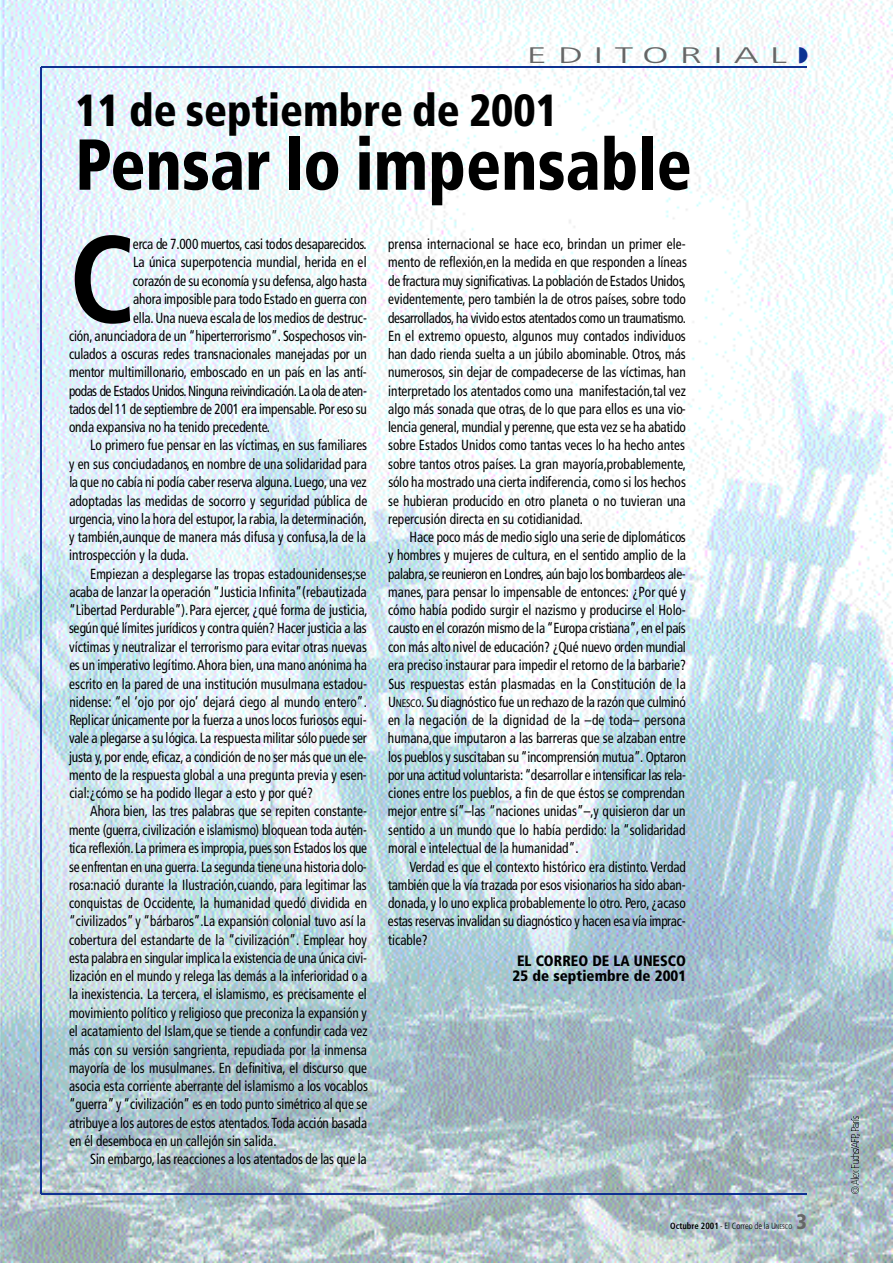
<style>
.page{position:relative;width:893px;height:1263px;background:#fff}
.page>*{position:absolute;margin:0;border:0;box-sizing:border-box;transform-origin:0 0}
.t1{font:700 condensed 123.45px "Frutiger";color:#000;scale:.95 1}
.t2{font:900 condensed 72px "Frutiger";color:#000;scale:.91 1}
.t3{font:900 condensed 45px "Frutiger";color:#000;scale:.95 1}
.t4{font:300 condensed 22.5px "Frutiger";color:#666;scale:2 1}
.t5{font:900 condensed 21px "Frutiger";color:#666;scale:.95 1}
.t6{font:900 condensed 15px/15px "Frutiger";color:#000;scale:.96 1}
.t7{font:condensed 14.7px/18.3px "Frutiger";color:#000;text-align:justify;scale:.91 1}
.t8{font:condensed 14.7px "Frutiger";color:#000;scale:.9 1}
.t9{font:condensed 14.7px "Frutiger";letter-spacing:-.035em;color:#000;scale:.91 1}
.t10{font:condensed 14.7px "Frutiger";letter-spacing:-.02em;color:#000;scale:.91 1}
.t11{font:300 condensed 9px "Frutiger";color:#000;scale:.95 1}
.s1{color:#0e3192}
.s2{font-size:10.95px}
.s3{font-weight:700}
.s4{font-size:6.75px}
</style>
<div class="page">
<img style="left:0;top:0;width:892px;height:1263px">
<hr style="left:41px;top:66px;width:765px;height:2px;background:#0e3192">
<hr style="left:40px;top:67px;width:2px;height:1127px;background:#0e3192">
<hr style="left:41px;top:1193px;width:765px;height:1px;background:#0e3192">
<svg style="left:848px;top:1116px;width:11px;height:77px"></svg>
<h3 class="t4" style="left:527px;top:46px;width:142px">E D I TO R I A L<span class="s1">◗</span></h3>
<h3 class="t3" style="left:75px;top:92px;width:509px">11 de septiembre de 2001</h3>
<h2 class="t2" style="left:75px;top:136px;width:679px">Pensar lo impensable</h2>
<h1 class="t1" style="left:69px;top:230px;width:70px">C</h1>
<p class="t10" style="left:133px;top:238px;width:258px">erca de 7.000 muertos, casi todos desaparecidos.</p>
<p class="t7" style="left:133px;top:254px;width:258px">La única superpotencia mundial, herida en el</p>
<p class="t7" style="left:133px;top:273px;width:259px">corazón de su economía y su defensa, algo hasta</p>
<p class="t7" style="left:133px;top:291px;width:258px">ahora imposible para todo Estado en guerra con</p>
<p class="t7" style="left:133px;top:309px;width:258px">e l l a .Una nueva escala de los medios de destruc-</p>
<p class="t7" style="left:69px;top:327px;width:329px">c i ó n , anunciadora de un “ h i p e r t e r r o r i s m o ” . Sospechosos vin-</p>
<p class="t7" style="left:69px;top:346px;width:328px">culados a oscuras redes transnacionales manejadas por un</p>
<p class="t7" style="left:69px;top:364px;width:328px">mentor multimillonario, emboscado en un país en las antí-</p>
<p class="t9" style="left:69px;top:385px;width:329px">podas de Estados Unidos.Ninguna reivindicación.La ola de aten-</p>
<p class="t7" style="left:69px;top:401px;width:328px">tados del 11 de septiembre de 2001 era impensable. Por eso su</p>
<p class="t7" style="left:69px;top:419px;width:222px">onda expansiva no ha tenido precedente.</p>
<p class="t7" style="left:90px;top:437px;width:306px">Lo primero fue pensar en las víctimas, en sus familiares</p>
<p class="t7" style="left:69px;top:456px;width:329px">y en sus conciudadanos, en nombre de una solidaridad para</p>
<p class="t7" style="left:69px;top:474px;width:328px">la que no cabía ni podía caber reserva alguna. L u e g o, una vez</p>
<p class="t7" style="left:69px;top:492px;width:329px">adoptadas las medidas de socorro y seguridad pública de</p>
<p class="t7" style="left:69px;top:510px;width:329px">u r g e n c i a , vino la hora del estupor, la rabia, la determinación,</p>
<p class="t7" style="left:69px;top:529px;width:327px">y también,aunque de manera más difusa y confusa,la de la</p>
<p class="t7" style="left:69px;top:547px;width:133px">introspección y la duda.</p>
<p class="t7" style="left:90px;top:566px;width:305px">Empiezan a desplegarse las tropas estadounidenses;se</p>
<p class="t7" style="left:69px;top:584px;width:328px">acaba de lanzar la operación “Justicia Infin i t a ”( r e b a u t i z a d a</p>
<p class="t7" style="left:69px;top:602px;width:329px">“Libertad Perdurable”).Para ejercer, ¿qué forma de justicia,</p>
<p class="t7" style="left:69px;top:620px;width:328px">según qué límites jurídicos y contra quién? Hacer justicia a las</p>
<p class="t7" style="left:69px;top:639px;width:329px">víctimas y neutralizar el terrorismo para evitar otras nuevas</p>
<p class="t7" style="left:69px;top:657px;width:328px">es un imperativo legítimo.Ahora bien, una mano anónima ha</p>
<p class="t7" style="left:69px;top:675px;width:328px">escrito en la pared de una institución musulmana estadou-</p>
<p class="t7" style="left:69px;top:693px;width:328px">n i d e n s e : “el ‘ojo por ojo’ dejará ciego al mundo entero”.</p>
<p class="t7" style="left:69px;top:712px;width:328px">Replicar únicamente por la fuerza a unos locos furiosos equi-</p>
<p class="t7" style="left:69px;top:730px;width:328px">vale a plegarse a su lógica. La respuesta militar sólo puede ser</p>
<p class="t7" style="left:69px;top:749px;width:328px">justa y, por ende, e fic a z , a condición de no ser más que un ele-</p>
<p class="t7" style="left:69px;top:767px;width:328px">mento de la respuesta global a una pregunta previa y esen-</p>
<p class="t7" style="left:69px;top:785px;width:269px">cial:¿cómo se ha podido llegar a esto y por qué?</p>
<p class="t8" style="left:90px;top:805px;width:309px">Ahora bien, las tres palabras que se repiten constante-</p>
<p class="t8" style="left:69px;top:824px;width:332px">mente (guerra,civilización e islamismo) bloquean toda autén-</p>
<p class="t8" style="left:69px;top:842px;width:332px">tica refle x i ó n . La primera es impropia, pues son Estados los que</p>
<p class="t8" style="left:69px;top:860px;width:332px">se enfrentan en una guerra. La segunda tiene una historia dolo-</p>
<p class="t8" style="left:69px;top:878px;width:332px">rosa:nació durante la Ilustración,cuando, para legitimar las</p>
<p class="t8" style="left:69px;top:897px;width:332px">conquistas de Occidente, la humanidad quedó dividida en</p>
<p class="t8" style="left:69px;top:915px;width:331px">“civilizados” y “bárbaros”.La expansión colonial tuvo así la</p>
<p class="t8" style="left:69px;top:934px;width:332px">cobertura del estandarte de la “ c i v i l i z a c i ó n ” . Emplear hoy</p>
<p class="t8" style="left:69px;top:952px;width:332px">esta palabra en singular implica la existencia de una única civi-</p>
<p class="t8" style="left:69px;top:970px;width:332px">lización en el mundo y relega las demás a la inferioridad o a</p>
<p class="t8" style="left:69px;top:988px;width:332px">la inexistencia. La tercera, el islamismo, es precisamente el</p>
<p class="t8" style="left:69px;top:1007px;width:332px">movimiento político y religioso que preconiza la expansión y</p>
<p class="t8" style="left:69px;top:1025px;width:333px">el acatamiento del Islam,que se tiende a confundir cada vez</p>
<p class="t8" style="left:69px;top:1043px;width:332px">más con su versión sangrienta, repudiada por la inmensa</p>
<p class="t8" style="left:69px;top:1061px;width:332px">mayoría de los musulmanes. En defin i t i va , el discurso que</p>
<p class="t8" style="left:69px;top:1080px;width:333px">asocia esta corriente aberrante del islamismo a los vocablos</p>
<p class="t8" style="left:69px;top:1098px;width:333px">“ g u e r r a ” y “ c i v i l i z a c i ó n ” es en todo punto simétrico al que se</p>
<p class="t8" style="left:69px;top:1117px;width:332px">atribuye a los autores de estos atentados.Toda acción basada</p>
<p class="t8" style="left:69px;top:1135px;width:232px">en él desemboca en un callejón sin salida.</p>
<p class="t7" style="left:90px;top:1151px;width:305px">Sin embargo, las reacciones a los atentados de las que la</p>
<p class="t7" style="left:388px;top:236px;width:330px;text-align:left">prensa internacional se hace eco, brindan un primer ele&shy;mento de reflexión,en la medida en que responden a líneas de fractura muy signific a t i va s. La población de Estados Unidos, evidentemente, pero también la de otros países, sobre todo d e s a r r o l l a d o s, ha vivido estos atentados como un traumatismo.<br>En el extremo opuesto, algunos muy contados individuos han dado rienda suelta a un júbilo abominable. Otros, más numerosos, sin dejar de compadecerse de las víctimas, han interpretado los atentados como una manifestación,tal vez algo más sonada que otras, de lo que para ellos es una vio&shy;lencia general, mundial y perenne, que esta vez se ha abatido sobre Estados Unidos como tantas veces lo ha hecho antes sobre tantos otros países. La gran mayoría,probablemente, sólo ha mostrado una cierta indiferencia, como si los hechos se hubieran producido en otro planeta o no tuvieran una repercusión directa en su cotidianidad.</p>
<p class="t7" style="left:388px;top:529px;width:329px;text-indent:22px">Hace poco más de medio siglo una serie de diplomáticos y hombres y mujeres de cultura, en el sentido amplio de la p a l a b r a ,se reunieron en Londres, aún bajo los bombardeos ale&shy;manes, para pensar lo impensable de entonces: ¿Por qué y cómo había podido surgir el nazismo y producirse el Holo&shy;causto en el corazón mismo de la “Europa cristiana”, en el país con más alto nivel de educación? ¿Qué nuevo orden mundial era preciso instaurar para impedir el retorno de la barbarie?<br>Sus respuestas están plasmadas en la Constitución de la U<span class="s2">N E S C O</span>. Su diagnóstico fue un rechazo de la razón que culminó en la negación de la dignidad de la –de toda– persona humana,que imputaron a las barreras que se alzaban entre los pueblos y suscitaban su “incomprensión mutua”. O p t a r o n por una actitud voluntarista:“desarrollar e intensificar las rela&shy;ciones entre los pueblos, a fin de que éstos se comprendan mejor entre sí”–las “naciones unidas”–,y quisieron dar un sentido a un mundo que lo había perdido: la “solidaridad moral e intelectual de la humanidad”.</p>
<p class="t7" style="left:388px;top:858px;width:329px;text-indent:21px">Verdad es que el contexto histórico era distinto. Verdad también que la vía trazada por esos visionarios ha sido aban&shy;d o n a d a , y lo uno explica probablemente lo otro. Pe r o, ¿ a c a s o estas reservas invalidan su diagnóstico y hacen esa vía imprac&shy;ticable?</p>
<p class="t6" style="left:512px;top:954px;width:182px">EL CORREO DE LA UNESCO<br>25 de septiembre de 2001</p>
<p class="t11" style="left:670px;top:1222px;width:130px"><span class="s3">Octubre 2001</span> - El Correo de la U<span class="s4">NESCO</span></p>
<h3 class="t5" style="left:796px;top:1214px;width:12px">3</h3>
</div>
